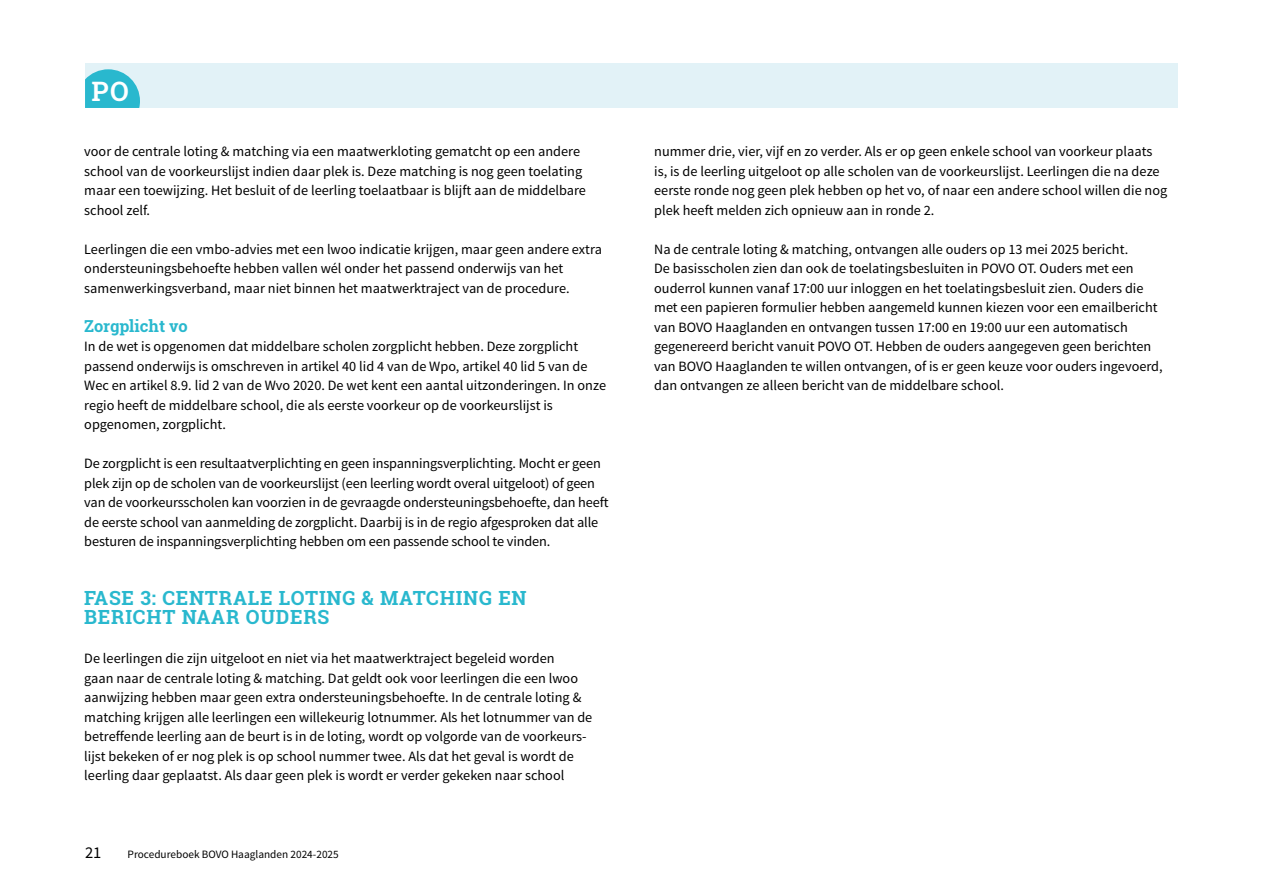
<style>
.page{position:relative;width:1263px;height:893px;background:#fff}
.page>*{position:absolute;margin:0;border:0;box-sizing:border-box;transform-origin:0 0}
.HST-titel{font:600 26.7px "Roboto Slab";color:#fff}
.Body{font:700 19.5px/19.5px "Roboto Slab";letter-spacing:.04em;color:#29b8ce}
.Body-2{font:700 16.5px "Roboto Slab";color:#29b8ce}
.t1{font:16.5px "Source Sans Pro";color:#000}
.Body-3{font:14.25px/19.5px "Source Sans Pro";color:#000}
.t2{font:11.25px "Source Sans Pro";color:#000}
</style>
<div class="page">
<div style="left:85px;top:64px;width:1093px;height:44px;background:#e2f2f7"></div>
<svg style="left:85px;top:69px;width:55px;height:39px;background:#44c0d3"></svg>
<p class="HST-titel" style="left:91px;top:73px;width:39px">PO</p>
<p class="Body-3" style="left:84px;top:142px;width:503px">voor de centrale loting &amp; matching via een maatwerkloting gematcht op een andere school van de voorkeurslijst indien daar plek is. Deze matching is nog geen toelating maar een toewijzing. Het besluit of de leerling toelaatbaar is blijft aan de middelbare school zelf.</p>
<p class="Body-3" style="left:84px;top:239px;width:519px">Leerlingen die een vmbo-advies met een lwoo indicatie krijgen, maar geen andere extra ondersteuningsbehoefte hebben vallen wél onder het passend onderwijs van het samenwerkingsverband, maar niet binnen het maatwerktraject van de procedure.</p>
<p class="Body-2" style="left:84px;top:314px;width:105px">Zorgplicht vo</p>
<p class="Body-3" style="left:84px;top:337px;width:523px">In de wet is opgenomen dat middelbare scholen zorgplicht hebben. Deze zorgplicht passend onderwijs is omschreven in artikel 40 lid 4 van de Wpo, artikel 40 lid 5 van de Wec en artikel 8.9. lid 2 van de Wvo 2020. De wet kent een aantal uitzonderingen. In onze regio heeft de middelbare school, die als eerste voorkeur op de voorkeurslijst is opgenomen, zorgplicht.</p>
<p class="Body-3" style="left:84px;top:454px;width:526px">De zorgplicht is een resultaatverplichting en geen inspanningsverplichting. Mocht er geen plek zijn op de scholen van de voorkeurslijst (een leerling wordt overal uitgeloot) of geen van de voorkeursscholen kan voorzien in de gevraagde ondersteuningsbehoefte, dan heeft de eerste school van aanmelding de zorgplicht. Daarbij is in de regio afgesproken dat alle besturen de inspanningsverplichting hebben om een passende school te vinden.</p>
<p class="Body" style="left:84px;top:587px;width:444px">FASE 3: CENTRALE LOTING &amp; MATCHING EN<br>BERICHT NAAR OUDERS</p>
<p class="Body-3" style="left:84px;top:649px;width:510px">De leerlingen die zijn uitgeloot en niet via het maatwerktraject begeleid worden<br>gaan naar de centrale loting &amp; matching. Dat geldt ook voor leerlingen die een lwoo aanwijzing hebben maar geen extra ondersteuningsbehoefte. In de centrale loting &amp; matching krijgen alle leerlingen een willekeurig lotnummer. Als het lotnummer van de betreffende leerling aan de beurt is in de loting, wordt op volgorde van de voorkeurs&shy;lijst bekeken of er nog plek is op school nummer twee. Als dat het geval is wordt de leerling daar geplaatst. Als daar geen plek is wordt er verder gekeken naar school</p>
<p class="t1" style="left:85px;top:842px;width:18px">21</p>
<p class="t2" style="left:128px;top:847px;width:213px">Procedureboek BOVO Haaglanden 2024-2025</p>
<p class="Body-3" style="left:654px;top:142px;width:515px">nummer drie, vier, vijf en zo verder. Als er op geen enkele school van voorkeur plaats is, is de leerling uitgeloot op alle scholen van de voorkeurslijst. Leerlingen die na deze eerste ronde nog geen plek hebben op het vo, of naar een andere school willen die nog plek heeft melden zich opnieuw aan in ronde 2.</p>
<p class="Body-3" style="left:654px;top:239px;width:510px">Na de centrale loting &amp; matching, ontvangen alle ouders op 13 mei 2025 bericht.<br>De basisscholen zien dan ook de toelatingsbesluiten in POVO OT. Ouders met een ouderrol kunnen vanaf 17:00 uur inloggen en het toelatingsbesluit zien. Ouders die met een papieren formulier hebben aangemeld kunnen kiezen voor een emailbericht van BOVO Haaglanden en ontvangen tussen 17:00 en 19:00 uur een automatisch gegenereerd bericht vanuit POVO OT. Hebben de ouders aangegeven geen berichten van BOVO Haaglanden te willen ontvangen, of is er geen keuze voor ouders ingevoerd, dan ontvangen ze alleen bericht van de middelbare school.</p>
</div>
